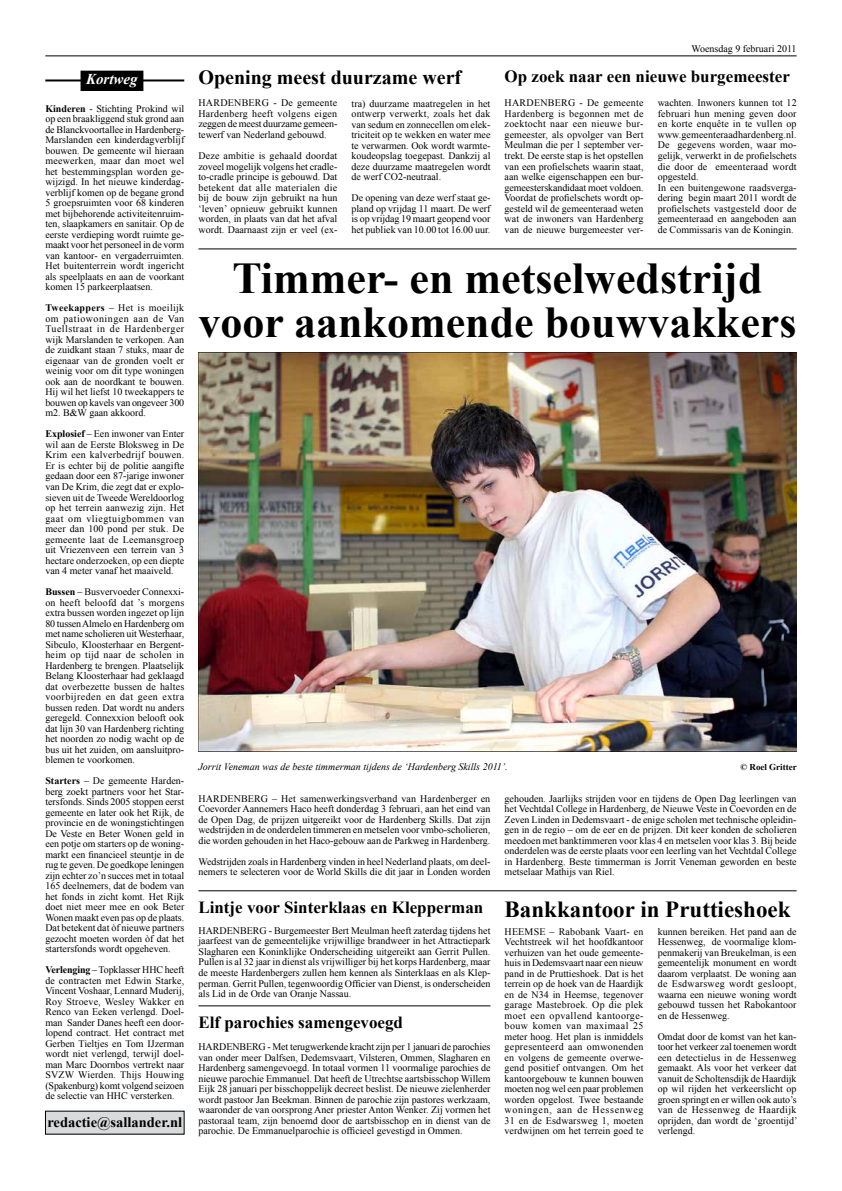
<style>
.page{position:relative;width:842px;height:1191px;background:#fff}
.page>*{position:absolute;margin:0;border:0;box-sizing:border-box;transform-origin:0 0}
.t1{font:700 44px/44px "Times New Roman";color:#000;text-align:center}
.t2{font:700 20px "Times New Roman";color:#000}
.t3{font:700 17px "Times New Roman";color:#000}
.t4{font:italic 700 15px "Times New Roman";color:#fff}
.t5{font:700 14.5px "Times New Roman";color:#000}
.t6{font:10px/10.5px "Times New Roman";color:#000;text-align:justify}
.t7{font:italic 10px "Times New Roman";color:#000}
.t8{font:700 9px "Times New Roman";color:#000}
.s1{font-weight:700}
.s2{font-size:23px}
</style>
<div class="page">
<hr style="left:45px;top:55px;width:752px;height:1px;background:#000">
<div style="left:45px;top:1111px;width:139px;height:23px;background:#d9dadb"></div>
<hr style="left:45px;top:79px;width:139px;height:2px;background:#000">
<div style="left:81px;top:71px;width:62px;height:19px;background:#000"></div>
<div style="left:81px;top:71px;width:62px;height:20px;border:1px solid #000"></div>
<img style="left:198px;top:353px;width:599px;height:398px">
<hr style="left:198px;top:1005px;width:292px;height:1px;background:#000">
<hr style="left:198px;top:248px;width:599px;height:1px;background:#000">
<hr style="left:198px;top:890px;width:599px;height:1px;background:#000">
<h3 class="t4" style="left:86px;top:69px;width:53px">Kortweg</h3>
<p class="t6" style="left:45px;top:103px;width:140px"><span class="s1">Kinderen</span> - Stichting Prokind wil op een braakliggend stuk grond aan de Blanckvoortallee in Hardenberg-Marslanden een kinderdagverblijf bouwen. De gemeente wil hieraan meewerken, maar dan moet wel het bestemmingsplan worden ge&shy;wijzigd. In het nieuwe kinderdag&shy;verblijf komen op de begane grond 5 groepsruimten voor 68 kinderen met bijbehorende activiteitenruim&shy;ten, slaapkamers en sanitair. Op de eerste verdieping wordt ruimte ge&shy;maakt voor het personeel in de vorm van kantoor- en vergaderruimten.<br>Het buitenterrein wordt ingericht als speelplaats en aan de voorkant komen 15 parkeerplaatsen.</p>
<p class="t6" style="left:45px;top:303px;width:140px"><span class="s1">Tweekappers</span> – Het is moeilijk om patiowoningen aan de Van Tuellstraat in de Hardenberger wijk Marslanden te verkopen. Aan de zuidkant staan 7 stuks, maar de eigenaar van de gronden voelt er weinig voor om dit type woningen ook aan de noordkant te bouwen.<br>Hij wil het liefst 10 tweekappers te bouwen op kavels van ongeveer 300 m2. B&amp;W gaan akkoord.</p>
<p class="t6" style="left:45px;top:429px;width:140px"><span class="s1">Explosief</span> – Een inwoner van Enter wil aan de Eerste Bloksweg in De Krim een kalverbedrijf bouwen.<br>Er is echter bij de politie aangifte gedaan door een 87-jarige inwoner van De Krim, die zegt dat er explo&shy;sieven uit de Tweede Wereldoorlog op het terrein aanwezig zijn. Het gaat om vliegtuigbommen van meer dan 100 pond per stuk. De gemeente laat de Leemansgroep uit Vriezenveen een terrein van 3 hectare onderzoeken, op een diepte van 4 meter vanaf het maaiveld.</p>
<p class="t6" style="left:45px;top:586px;width:140px"><span class="s1">Bussen</span> – Busvervoeder Connexxi&shy;on heeft beloofd dat ’s morgens extra bussen worden ingezet op lijn 80 tussen Almelo en Hardenberg om met name scholieren uit Westerhaar, Sibculo, Kloosterhaar en Bergent&shy;heim op tijd naar de scholen in Hardenberg te brengen. Plaatselijk Belang Kloosterhaar had geklaagd dat overbezette bussen de haltes voorbijreden en dat geen extra bussen reden. Dat wordt nu anders geregeld. Connexxion belooft ook dat lijn 30 van Hardenberg richting het noorden zo nodig wacht op de bus uit het zuiden, om aansluitpro&shy;blemen te voorkomen.</p>
<p class="t6" style="left:45px;top:775px;width:140px"><span class="s1">Starters</span> – De gemeente Harden&shy;berg zoekt partners voor het Star&shy;tersfonds. Sinds 2005 stoppen eerst gemeente en later ook het Rijk, de provincie en de woningstichtingen De Veste en Beter Wonen geld in een potje om starters op de woning&shy;markt een financieel steuntje in de rug te geven. De goedkope leningen zijn echter zo’n succes met in totaal 165 deelnemers, dat de bodem van het fonds in zicht komt. Het Rijk doet niet meer mee en ook Beter Wonen maakt even pas op de plaats.<br>Dat betekent dat òf nieuwe partners gezocht moeten worden òf dat het startersfonds wordt opgeheven.</p>
<p class="t6" style="left:45px;top:964px;width:140px"><span class="s1">Verlenging</span> – Topklasser HHC heeft de contracten met Edwin Starke, Vincent Voshaar, Lennard Muderij, Roy Stroeve, Wesley Wakker en Renco van Eeken verlengd. Doel&shy;man Sander Danes heeft een door&shy;lopend contract. Het contract met Gerben Tieltjes en Tom IJzerman wordt niet verlengd, terwijl doel&shy;man Marc Doornbos vertrekt naar SVZW Wierden. Thijs Houwing (Spakenburg) komt volgend seizoen de selectie van HHC versterken.</p>
<h3 class="t5" style="left:47px;top:1111px;width:136px">redactie@sallander.nl</h3>
<h2 class="t2" style="left:198px;top:64px;width:264px">Opening meest duurzame werf</h2>
<p class="t6" style="left:351px;top:98px;width:140px">tra) duurzame maatregelen in het ontwerp verwerkt, zoals het dak van sedum en zonnecellen om elek&shy;triciteit op te wekken en water mee te verwarmen. Ook wordt warmte&shy;koudeopslag toegepast. Dankzij al deze duurzame maatregelen wordt de werf CO2-neutraal.</p>
<p class="t6" style="left:351px;top:192px;width:140px">De opening van deze werf staat ge&shy;pland op vrijdag 11 maart. De werf is op vrijdag 19 maart geopend voor het publiek van 10.00 tot 16.00 uur.</p>
<p class="t6" style="left:198px;top:98px;width:140px">HARDENBERG - De gemeente Hardenberg heeft volgens eigen zeggen de meest duurzame gemeen&shy;tewerf van Nederland gebouwd.</p>
<p class="t6" style="left:198px;top:150px;width:140px">Deze ambitie is gehaald doordat zoveel mogelijk volgens het cradle&shy;to-cradle principe is gebouwd. Dat betekent dat alle materialen die bij de bouw zijn gebruikt na hun ‘leven’ opnieuw gebruikt kunnen worden, in plaats van dat het afval wordt. Daarnaast zijn er veel (ex-</p>
<p class="t6" style="left:691px;top:44px;width:107px">Woensdag 9 februari 2011</p>
<h3 class="t3" style="left:505px;top:65px;width:287px">Op zoek naar een nieuwe burgemeester</h3>
<p class="t6" style="left:658px;top:98px;width:140px;text-align:left">wachten. Inwoners kunnen tot 12 februari hun mening geven door en korte enquête in te vullen op www.gemeenteraadhardenberg.nl.<br>De gegevens worden, waar mo&shy;gelijk, verwerkt in de profielschets die door de emeenteraad wordt opgesteld.<br>In een buitengewone raadsverga&shy;dering begin maart 2011 wordt de profielschets vastgesteld door de gemeenteraad en aangeboden aan de Commissaris van de Koningin.</p>
<p class="t6" style="left:505px;top:98px;width:140px">HARDENBERG - De gemeente Hardenberg is begonnen met de zoektocht naar een nieuwe bur&shy;gemeester, als opvolger van Bert Meulman die per 1 september ver&shy;trekt. De eerste stap is het opstellen van een profielschets waarin staat, aan welke eigenschappen een bur&shy;gemeesterskandidaat moet voldoen.<br>Voordat de profielschets wordt op&shy;gesteld wil de gemeenteraad weten wat de inwoners van Hardenberg van de nieuwe burgemeester ver-</p>
<h1 class="t1" style="left:198px;top:255px;width:600px">Timmer- en metselwedstrijd voor aankomende bouwvakkers</h1>
<p class="t7" style="left:198px;top:760px;width:311px">Jorrit Veneman was de beste timmerman tijdens de ‘Hardenberg Skills 2011’.</p>
<p class="t8" style="left:741px;top:760px;width:58px">© Roel Gritter</p>
<p class="t6" style="left:505px;top:793px;width:293px">gehouden. Jaarlijks strijden voor en tijdens de Open Dag leerlingen van het Vechtdal College in Hardenberg, de Nieuwe Veste in Coevorden en de Zeven Linden in Dedemsvaart - de enige scholen met technische opleidin&shy;gen in de regio – om de eer en de prijzen. Dit keer konden de scholieren meedoen met banktimmeren voor klas 4 en metselen voor klas 3. Bij beide onderdelen was de eerste plaats voor een leerling van het Vechtdal College in Hardenberg. Beste timmerman is Jorrit Veneman geworden en beste metselaar Mathijs van Riel.</p>
<p class="t6" style="left:198px;top:793px;width:293px">HARDENBERG – Het samenwerkingsverband van Hardenberger en Coevorder Aannemers Haco heeft donderdag 3 februari, aan het eind van de Open Dag, de prijzen uitgereikt voor de Hardenberg Skills. Dat zijn wedstrijden in de onderdelen timmeren en metselen voor vmbo-scholieren, die worden gehouden in het Haco-gebouw aan de Parkweg in Hardenberg.</p>
<p class="t6" style="left:198px;top:856px;width:293px">Wedstrijden zoals in Hardenberg vinden in heel Nederland plaats, om deel&shy;nemers te selecteren voor de World Skills die dit jaar in Londen worden</p>
<h3 class="t3" style="left:198px;top:895px;width:593px">Lintje voor Sinterklaas en Klepperman <span class="s2">Bankkantoor in Pruttieshoek</span></h3>
<p class="t6" style="left:198px;top:925px;width:293px">HARDENBERG - Burgemeester Bert Meulman heeft zaterdag tijdens het jaarfeest van de gemeentelijke vrijwillige brandweer in het Attractiepark Slagharen een Koninklijke Onderscheiding uitgereikt aan Gerrit Pullen.<br>Pullen is al 32 jaar in dienst als vrijwilliger bij het korps Hardenberg, maar de meeste Hardenbergers zullen hem kennen als Sinterklaas en als Klep&shy;perman. Gerrit Pullen, tegenwoordig Officier van Dienst, is onderscheiden als Lid in de Orde van Oranje Nassau.</p>
<h3 class="t3" style="left:198px;top:1010px;width:206px">Elf parochies samengevoegd</h3>
<p class="t6" style="left:198px;top:1041px;width:293px">HARDENBERG - Met terugwerkende kracht zijn per 1 januari de parochies van onder meer Dalfsen, Dedemsvaart, Vilsteren, Ommen, Slagharen en Hardenberg samengevoegd. In totaal vormen 11 voormalige parochies de nieuwe parochie Emmanuel. Dat heeft de Utrechtse aartsbisschop Willem Eijk 28 januari per bisschoppelijk decreet beslist. De nieuwe zielenherder wordt pastoor Jan Beekman. Binnen de parochie zijn pastores werkzaam, waaronder de van oorsprong Aner priester Anton Wenker. Zij vormen het pastoraal team, zijn benoemd door de aartsbisschop en in dienst van de parochie. De Emmanuelparochie is officieel gevestigd in Ommen.</p>
<p class="t6" style="left:505px;top:926px;width:140px">HEEMSE – Rabobank Vaart- en Vechtstreek wil het hoofdkantoor verhuizen van het oude gemeente&shy;huis in Dedemsvaart naar een nieuw pand in de Pruttieshoek. Dat is het terrein op de hoek van de Haardijk en de N34 in Heemse, tegenover garage Mastebroek. Op die plek moet een opvallend kantoorge&shy;bouw komen van maximaal 25 meter hoog. Het plan is inmiddels gepresenteerd aan omwonenden en volgens de gemeente overwe&shy;gend positief ontvangen. Om het kantoorgebouw te kunnen bouwen moeten nog wel een paar problemen worden opgelost. Twee bestaande woningen, aan de Hessenweg 31 en de Esdwarsweg 1, moeten verdwijnen om het terrein goed te</p>
<p class="t6" style="left:658px;top:926px;width:140px">kunnen bereiken. Het pand aan de Hessenweg, de voormalige klom&shy;penmakerij van Breukelman, is een gemeentelijk monument en wordt daarom verplaatst. De woning aan de Esdwarsweg wordt gesloopt, waarna een nieuwe woning wordt gebouwd tussen het Rabokantoor en de Hessenweg.</p>
<p class="t6" style="left:658px;top:1031px;width:141px">Omdat door de komst van het kan&shy;toor het verkeer zal toenemen wordt een detectielus in de Hessenweg gemaakt. Als voor het verkeer dat vanuit de Scholtensdijk de Haardijk op wil rijden het verkeerslicht op groen springt en er willen ook auto’s van de Hessenweg de Haardijk oprijden, dan wordt de ‘groentijd’ verlengd.</p>
</div>
